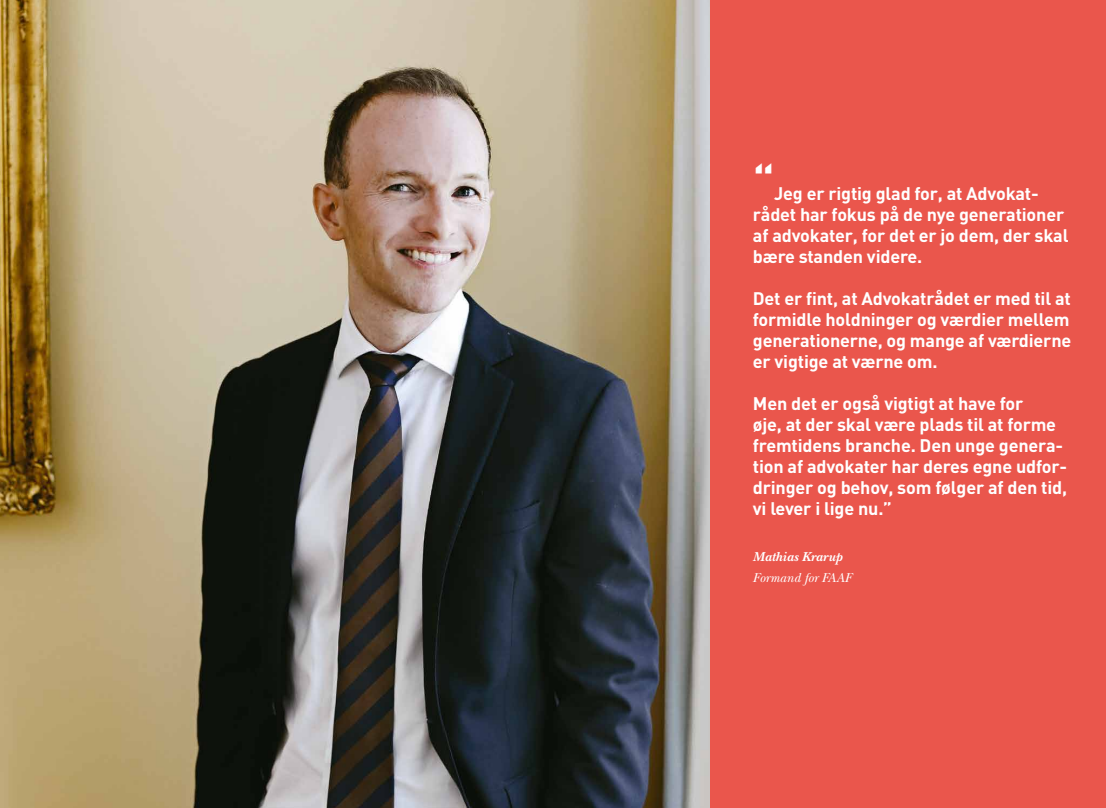
<style>
.page{position:relative;width:1106px;height:808px;background:#fff}
.page>*{position:absolute;margin:0;border:0;box-sizing:border-box;transform-origin:0 0}
.t1{font:700 45px "DIN";color:#fff}
.t2{font:700 18px/21px "DIN";letter-spacing:-.01em;color:#fff}
.t3{font:italic 13.5px "New Baskerville Std";color:#fff}
.t4{font:italic 700 13.5px "New Baskerville Std";color:#fff}
</style>
<div class="page">
<img style="left:0;top:0;width:710px;height:808px">
<div style="left:710px;top:0;width:396px;height:808px;background:#ea564c"></div>
<h1 class="t1" style="left:753px;top:154px;width:23px">“</h1>
<p class="t2" style="left:753px;top:182px;width:317px;text-indent:21px">Jeg er rigtig glad for, at Advokat&shy;rådet har fokus på de nye generationer af advokater, for det er jo dem, der skal bære standen videre.</p>
<p class="t2" style="left:753px;top:287px;width:320px;text-align:justify">Det er fint, at Advokatrådet er med til at formidle holdninger og værdier mellem generationerne, og mange af værdierne er vigtige at værne om.</p>
<p class="t2" style="left:753px;top:392px;width:316px">Men det er også vigtigt at have for<br>øje, at der skal være plads til at forme fremtidens branche. Den unge genera&shy;tion af advokater har deres egne udfor&shy;dringer og behov, som følger af den tid, vi lever i lige nu.”</p>
<p class="t4" style="left:753px;top:549px;width:91px">Mathias Krarup</p>
<p class="t3" style="left:753px;top:570px;width:100px">Formand for FAAF</p>
</div>
